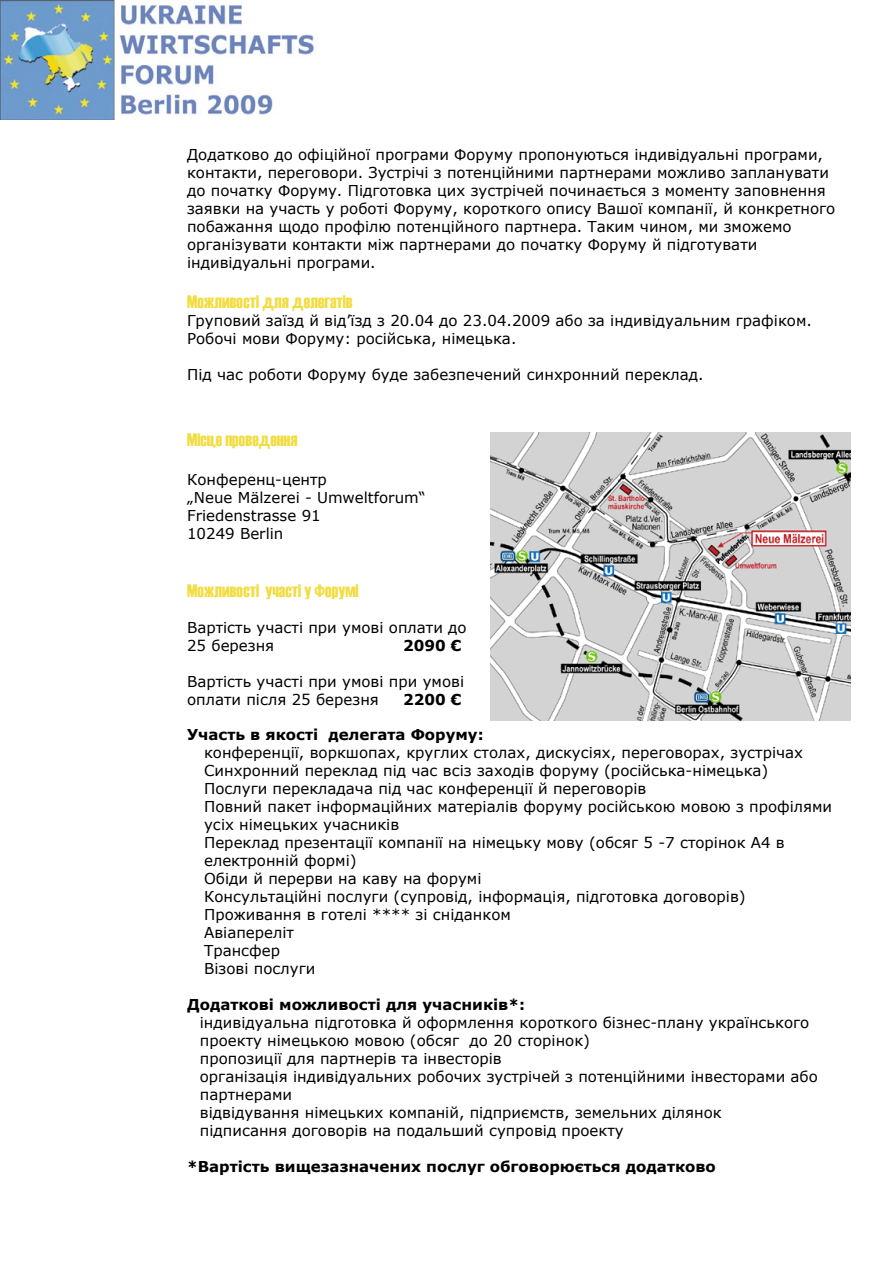
<style>
.page{position:relative;width:893px;height:1263px;background:#fff}
.page>*{position:absolute;margin:0;border:0;box-sizing:border-box;transform-origin:0 0}
.t1{font:18px "Haettenschweiler";color:#f1dd41}
.t2{font:15px/18px "Verdana";color:#000}
.t3{font:700 15px "Verdana";color:#000}
</style>
<div class="page">
<img style="left:490px;top:433px;width:360px;height:287px">
<img style="left:0;top:0;width:314px;height:119px">
<p class="t2" style="left:187px;top:145px;width:650px">Додатково до офіційної програми Форуму пропонуються індивідуальні програми, контакти, переговори. Зустрічі з потенційними партнерами можливо запланувати до початку Форуму. Підготовка цих зустрічей починається з моменту заповнення заявки на участь у роботі Форуму, короткого опису Вашої компанії, й конкретного побажання щодо профілю потенційного партнера. Таким чином, ми зможемо організувати контакти між партнерами до початку Форуму й підготувати індивідуальні програми.</p>
<p class="t1" style="left:187px;top:289px;width:167px">Можливості для делегатів</p>
<p class="t2" style="left:187px;top:311px;width:626px">Груповий заїзд й від’їзд з 20.04 до 23.04.2009 або за індивідуальним графіком.<br>Робочі мови Форуму: російська, німецька.</p>
<p class="t2" style="left:187px;top:365px;width:518px">Під час роботи Форуму буде забезпечений синхронний переклад.</p>
<p class="t1" style="left:187px;top:427px;width:112px">Місце проведення</p>
<p class="t2" style="left:187px;top:470px;width:240px">Конференц-центр<br>„Neue Mälzerei - Umweltforum“<br>Friedenstrasse 91<br>10249 Berlin</p>
<p class="t1" style="left:187px;top:578px;width:173px">Можливості участі у Форумі</p>
<p class="t2" style="left:187px;top:618px;width:281px">Вартість участі при умові оплати до<br>25 березня</p>
<p class="t3" style="left:403px;top:636px;width:60px">2090 €</p>
<p class="t2" style="left:187px;top:672px;width:279px">Вартість участі при умові при умові оплати після 25 березня</p>
<p class="t3" style="left:403px;top:690px;width:60px">2200 €</p>
<p class="t3" style="left:187px;top:725px;width:298px">Участь в якості делегата Форуму:</p>
<p class="t2" style="left:204px;top:743px;width:630px">конференції, воркшопах, круглих столах, дискусіях, переговорах, зустрічах Синхронний переклад під час всіз заходів форуму (російська-німецька)<br>Послуги перекладача під час конференції й переговорів<br>Повний пакет інформаційних матеріалів форуму російською мовою з профілями усіх німецьких учасників<br>Переклад презентації компанії на німецьку мову (обсяг 5 -7 сторінок А4 в електронній формі)<br>Обіди й перерви на каву на форумі<br>Консультаційні послуги (супровід, інформація, підготовка договорів)<br>Проживання в готелі **** зі сніданком<br>Авіапереліт<br>Трансфер<br>Візові послуги</p>
<p class="t3" style="left:187px;top:995px;width:340px">Додаткові можливості для учасників*:</p>
<p class="t2" style="left:200px;top:1013px;width:620px">індивідуальна підготовка й оформлення короткого бізнес-плану українського проекту німецькою мовою (обсяг до 20 сторінок)<br>пропозиції для партнерів та інвесторів<br>організація індивідуальних робочих зустрічей з потенційними інвесторами або партнерами<br>відвідування німецьких компаній, підприємств, земельних ділянок<br>підписання договорів на подальший супровід проекту</p>
<p class="t3" style="left:187px;top:1157px;width:530px">*Вартість вищезазначених послуг обговорюється додатково</p>
</div>
